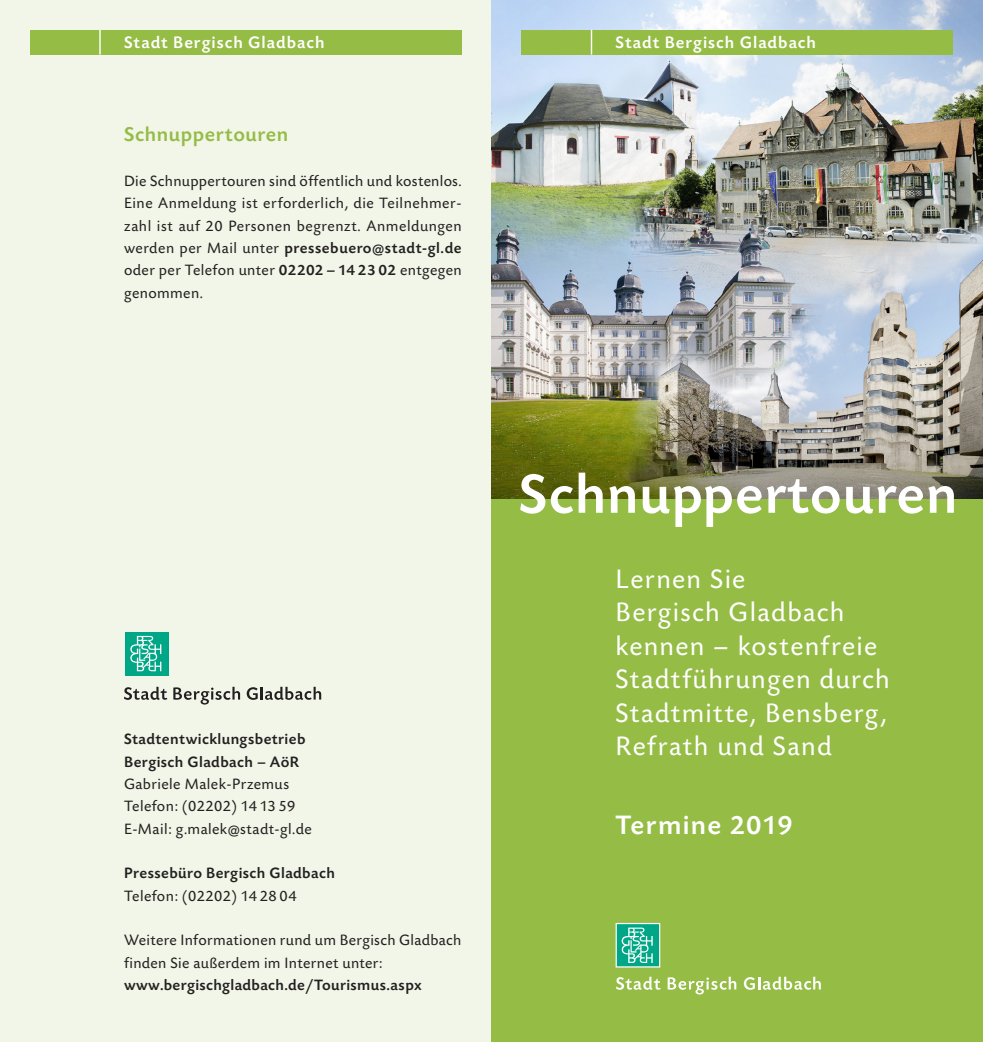
<style>
.page{position:relative;width:983px;height:1042px;background:#fff}
.page>*{position:absolute;margin:0;border:0;box-sizing:border-box;transform-origin:0 0}
.t1{font:500 57.75px "Today Sans BEFOP";letter-spacing:.015em;color:#fff}
.Subline{font:28px/33.4px "Today Sans BEFOP";letter-spacing:.045em;color:#fff}
.Subline-2{font:500 28px "Today Sans BEFOP";letter-spacing:.045em;color:#fff}
.t2{font:500 21px "Today Sans BEFOP";letter-spacing:.03em;color:#95bc45}
.t3{font:500 17.5px "Today Sans BEFOP";letter-spacing:.055em;color:#fff}
.FL-TXT{font:15.75px/22.4px "Today Sans BEFOP";letter-spacing:.025em;color:#231f20;text-align:justify}
.FL-TXT-2{font:500 15.75px "Today Sans BEFOP";letter-spacing:.025em;color:#231f20}
.s1{font-weight:500}
</style>
<div class="page">
<div style="left:0;top:0;width:491px;height:1042px;background:#f1f6e8"></div>
<div style="left:491px;top:0;width:491px;height:1042px;background:#95bc45"></div>
<img style="left:491px;top:0;width:491px;height:382px">
<div style="left:521px;top:30px;width:431px;height:25px;background:#95bc45"></div>
<div style="left:30px;top:30px;width:431px;height:25px;background:#95bc45"></div>
<hr style="left:590px;top:30px;width:2px;height:25px;background:#fff">
<hr style="left:99px;top:30px;width:2px;height:25px;background:#fff">
<div style="left:616px;top:923px;width:43px;height:44px;background:#00a786"></div>
<div style="left:615px;top:923px;width:45px;height:44px;border:1px solid #fff"></div>
<svg style="left:621px;top:927px;width:31px;height:36px"></svg>
<svg style="left:616px;top:976px;width:44px;height:14px"></svg>
<svg style="left:667px;top:976px;width:69px;height:18px"></svg>
<svg style="left:743px;top:976px;width:77px;height:14px"></svg>
<svg style="left:124px;top:687px;width:43px;height:13px"></svg>
<svg style="left:173px;top:687px;width:67px;height:17px"></svg>
<svg style="left:247px;top:687px;width:74px;height:13px"></svg>
<div style="left:125px;top:632px;width:43px;height:43px;background:#00a786"></div>
<svg style="left:130px;top:636px;width:31px;height:35px"></svg>
<img style="left:491px;top:382px;width:491px;height:117px">
<p class="t3" style="left:124px;top:33px;width:202px">Stadt Bergisch Gladbach</p>
<p class="t3" style="left:615px;top:33px;width:202px">Stadt Bergisch Gladbach</p>
<p class="t2" style="left:124px;top:123px;width:165px">Schnuppertouren</p>
<p class="FL-TXT" style="left:124px;top:170px;width:339px">Die Schnuppertouren sind öffentlich und kostenlos.<br>Eine Anmeldung ist erforderlich, die Teilnehmer&shy;zahl ist auf 20 Personen begrenzt. Anmeldungen werden per Mail unter <span class="s1">pressebuero@stadt-gl.de </span>oder per Telefon unter <span class="s1">02202 – 14 23 02</span> entgegen genommen.</p>
<p class="FL-TXT-2" style="left:124px;top:731px;width:183px">Stadtentwicklungsbetrieb</p>
<p class="FL-TXT-2" style="left:124px;top:753px;width:177px">Bergisch Gladbach – AöR</p>
<p class="FL-TXT" style="left:124px;top:773px;width:167px">Gabriele Malek-Przemus</p>
<p class="FL-TXT" style="left:124px;top:795px;width:173px">Telefon: (02202) 14 13 59</p>
<p class="FL-TXT" style="left:124px;top:818px;width:189px">E-Mail: g.malek@stadt-gl.de</p>
<p class="FL-TXT-2" style="left:124px;top:865px;width:212px">Pressebüro Bergisch Gladbach</p>
<p class="FL-TXT" style="left:124px;top:885px;width:174px">Telefon: (02202) 14 28 04</p>
<p class="FL-TXT" style="left:124px;top:929px;width:339px">Weitere Informationen rund um Bergisch Gladbach</p>
<p class="FL-TXT" style="left:124px;top:952px;width:260px">finden Sie außerdem im Internet unter:</p>
<p class="FL-TXT-2" style="left:124px;top:976px;width:299px">www.bergischgladbach.de/Tourismus.aspx</p>
<p class="t1" style="left:518px;top:463px;width:440px">Schnuppertouren</p>
<p class="Subline" style="left:615px;top:563px;width:276px">Lernen Sie<br>Bergisch Gladbach kennen – kostenfreie<br>Stadtführungen durch<br>Stadtmitte, Bensberg,<br>Refrath und Sand</p>
<p class="Subline-2" style="left:615px;top:809px;width:179px">Termine 2019</p>
</div>
